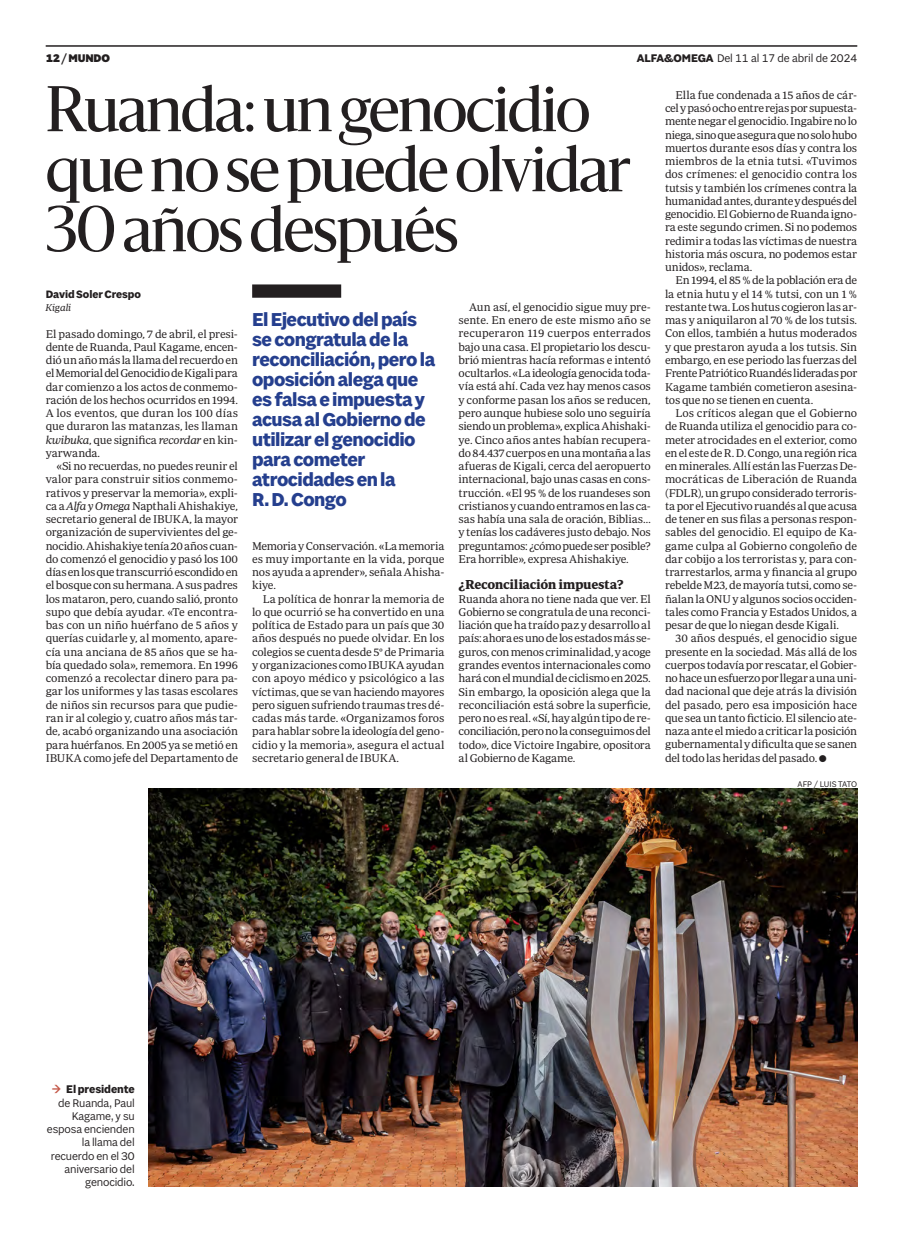
<style>
.page{position:relative;width:903px;height:1234px;background:#fff}
.page>*{position:absolute;margin:0;border:0;box-sizing:border-box;transform-origin:0 0}
.Titulo_C48{font:60px/60px "Sanomat";letter-spacing:-.025em;color:#231f20}
.Entradilla_C16_azul{font:700 20px/20px "Sole Sans";letter-spacing:-.025em;color:#253f8e}
.Ladillo_texto_gral{font:700 13.25px "Periodico Text";letter-spacing:-.025em;color:#231f20}
.Pie_de_foto{font:11.88px/13.2px "Sole Sans";letter-spacing:-.015em;color:#231f20;text-align:right}
.Foliacion{font:11.88px "Sole Sans";letter-spacing:-.005em;color:#231f20}
.Foliacion-2{font:900 11.88px "Sole Sans";letter-spacing:-.01em;color:#231f20}
.Texto_GENERAL_2_parrafo{font:11.5px/13.2px "Periodico Text Lg";letter-spacing:-.015em;color:#231f20;text-align:justify}
.Texto_GENERAL_1_parrafo{font:11.5px/13.2px "Periodico Text Lg";letter-spacing:-.01em;color:#231f20;text-align:justify}
.Firma_propia_nombre{font:700 11.5px "Sole Sans";letter-spacing:-.005em;color:#231f20}
.Firma_propia_nombre-2{font:italic 300 10px "Periodico Text";letter-spacing:-.015em;color:#231f20}
.Firma_foto{font:8.75px "Sole Sans";letter-spacing:-.01em;color:#231f20}
.s1{font-weight:700}
.s2{font-family:"Periodico Text";font-weight:300;font-style:italic}
.s3{color:#c45848}
</style>
<div class="page">
<hr style="left:46px;top:46px;width:811px;height:1px;background:#231f20">
<div style="left:252px;top:284px;width:89px;height:14px;background:#231f20"></div>
<img style="left:149px;top:788px;width:708px;height:397px">
<p class="Foliacion-2" style="left:46px;top:51px;width:66px">12 / MUNDO</p>
<p class="Foliacion" style="left:637px;top:51px;width:222px"><span class="s1">ALFA&amp;OMEGA</span> Del 11 al 17 de abril de 2024</p>
<p class="Titulo_C48" style="left:46px;top:75px;width:587px">Ruanda: un genocidio que no se puede olvidar<br>30 años después</p>
<p class="Firma_propia_nombre" style="left:46px;top:287px;width:97px">David Soler Crespo</p>
<p class="Firma_propia_nombre-2" style="left:46px;top:301px;width:27px">Kigali</p>
<p class="Texto_GENERAL_1_parrafo" style="left:46px;top:326px;width:194px">El pasado domingo, 7 de abril, el presi&shy;dente de Ruanda, Paul Kagame, encen&shy;dió un año más la llama del recuerdo en el Memorial del Genocidio de Kigali para dar comienzo a los actos de conmemo&shy;ración de los hechos ocurridos en 1994.<br>A los eventos, que duran los 100 días que duraron las matanzas, les llaman <span class="s2">kwibuka</span>, que significa <span class="s2">recordar</span> en kin&shy;yarwanda.</p>
<p class="Texto_GENERAL_2_parrafo" style="left:46px;top:459px;width:194px;text-indent:11px">«Si no recuerdas, no puedes reunir el valor para construir sitios conmemo&shy;rativos y preservar la memoria», expli&shy;ca a <span class="s2">Alfa y Omega</span> Napthali Ahishakiye, secretario general de IBUKA, la mayor organización de supervivientes del ge&shy;nocidio. Ahishakiye tenía 20 años cuan&shy;do comenzó el genocidio y pasó los 100 días en los que transcurrió escondido en el bosque con su hermana. A sus padres los mataron, pero, cuando salió, pronto supo que debía ayudar. «Te encontra&shy;bas con un niño huérfano de 5 años y querías cuidarle y, al momento, apare&shy;cía una anciana de 85 años que se ha&shy;bía quedado sola», rememora. En 1996 comenzó a recolectar dinero para pa&shy;gar los uniformes y las tasas escolares de niños sin recursos para que pudie&shy;ran ir al colegio y, cuatro años más tar&shy;de, acabó organizando una asociación para huérfanos. En 2005 ya se metió en IBUKA como jefe del Departamento de</p>
<p class="Texto_GENERAL_2_parrafo" style="left:665px;top:88px;width:194px;text-indent:11px">Ella fue condenada a 15 años de cár&shy;cel y pasó ocho entre rejas por supuesta&shy;mente negar el genocidio. Ingabire no lo niega, sino que asegura que no solo hubo muertos durante esos días y contra los miembros de la etnia tutsi. «Tuvimos dos crímenes: el genocidio contra los tutsis y también los crímenes contra la humanidad antes, durante y después del genocidio. El Gobierno de Ruanda igno&shy;ra este segundo crimen. Si no podemos redimir a todas las víctimas de nuestra historia más oscura, no podemos estar unidos», reclama.</p>
<p class="Texto_GENERAL_2_parrafo" style="left:665px;top:273px;width:194px;text-indent:11px">En 1994, el 85 % de la población era de la etnia hutu y el 14 % tutsi, con un 1 % restante twa. Los hutus cogieron las ar&shy;mas y aniquilaron al 70 % de los tutsis.<br>Con ellos, también a hutus moderados y que prestaron ayuda a los tutsis. Sin embargo, en ese periodo las fuerzas del Frente Patriótico Ruandés lideradas por Kagame también cometieron asesina&shy;tos que no se tienen en cuenta.</p>
<p class="Texto_GENERAL_2_parrafo" style="left:665px;top:406px;width:194px;text-indent:11px">Los críticos alegan que el Gobierno de Ruanda utiliza el genocidio para co&shy;meter atrocidades en el exterior, como en el este de R. D. Congo, una región rica en minerales. Allí están las Fuerzas De&shy;mocráticas de Liberación de Ruanda (FDLR), un grupo considerado terroris&shy;ta por el Ejecutivo ruandés al que acusa de tener en sus filas a personas respon&shy;sables del genocidio. El equipo de Ka&shy;game culpa al Gobierno congoleño de dar cobijo a los terroristas y, para con&shy;trarrestarlos, arma y financia al grupo rebelde M23, de mayoría tutsi, como se&shy;ñalan la ONU y algunos socios occiden&shy;tales como Francia y Estados Unidos, a pesar de que lo niegan desde Kigali.</p>
<p class="Texto_GENERAL_2_parrafo" style="left:665px;top:631px;width:194px;text-indent:11px">30 años después, el genocidio sigue presente en la sociedad. Más allá de los cuerpos todavía por rescatar, el Gobier&shy;no hace un esfuerzo por llegar a una uni&shy;dad nacional que deje atrás la división del pasado, pero esa imposición hace que sea un tanto ficticio. El silencio ate&shy;naza ante el miedo a criticar la posición gubernamental y dificulta que se sanen del todo las heridas del pasado.</p>
<p class="Texto_GENERAL_2_parrafo" style="left:459px;top:300px;width:194px;text-indent:11px">Aun así, el genocidio sigue muy pre&shy;sente. En enero de este mismo año se recuperaron 119 cuerpos enterrados bajo una casa. El propietario los descu&shy;brió mientras hacía reformas e intentó ocultarlos. «La ideología genocida toda&shy;vía está ahí. Cada vez hay menos casos y conforme pasan los años se reducen, pero aunque hubiese solo uno seguiría siendo un problema», explica Ahishaki&shy;ye. Cinco años antes habían recupera&shy;do 84.437 cuerpos en una montaña a las afueras de Kigali, cerca del aeropuerto internacional, bajo unas casas en cons&shy;trucción. «El 95 % de los ruandeses son cristianos y cuando entramos en las ca&shy;sas había una sala de oración, Biblias… y tenías los cadáveres justo debajo. Nos preguntamos: ¿cómo puede ser posible?<br>Era horrible», expresa Ahishakiye.</p>
<p class="Ladillo_texto_gral" style="left:459px;top:576px;width:167px">¿Reconciliación impuesta?</p>
<p class="Texto_GENERAL_1_parrafo" style="left:459px;top:591px;width:194px">Ruanda ahora no tiene nada que ver. El Gobierno se congratula de una reconci&shy;liación que ha traído paz y desarrollo al país: ahora es uno de los estados más se&shy;guros, con menos criminalidad, y acoge grandes eventos internacionales como hará con el mundial de ciclismo en 2025.<br>Sin embargo, la oposición alega que la reconciliación está sobre la superficie, pero no es real. «Sí, hay algún tipo de re&shy;conciliación, pero no la conseguimos del todo», dice Victoire Ingabire, opositora al Gobierno de Kagame.</p>
<p class="Entradilla_C16_azul" style="left:252px;top:310px;width:185px">El Ejecutivo del país se congratula de la reconciliación, pero la oposición alega que es falsa e impuesta y acusa al Gobierno de utilizar el genocidio para cometer atrocidades en la</p>
<p class="Entradilla_C16_azul" style="left:252px;top:490px;width:96px">R. D. Congo</p>
<p class="Texto_GENERAL_2_parrafo" style="left:252px;top:538px;width:194px">Memoria y Conservación. «La memoria es muy importante en la vida, porque nos ayuda a aprender», señala Ahisha&shy;kiye.</p>
<p class="Texto_GENERAL_2_parrafo" style="left:252px;top:591px;width:194px;text-indent:11px">La política de honrar la memoria de lo que ocurrió se ha convertido en una política de Estado para un país que 30 años después no puede olvidar. En los colegios se cuenta desde 5º de Primaria y organizaciones como IBUKA ayudan con apoyo médico y psicológico a las víctimas, que se van haciendo mayores pero siguen sufriendo traumas tres dé&shy;cadas más tarde. «Organizamos foros para hablar sobre la ideología del geno&shy;cidio y la memoria», asegura el actual secretario general de IBUKA.</p>
<p class="Pie_de_foto" style="left:47px;top:1082px;width:89px"><span class="s3">✓</span> <span class="s1">El presidente </span>de Ruanda, Paul<br>Kagame, y su esposa encienden la llama del recuerdo en el 30 aniversario del genocidio.</p>
<p class="Firma_foto" style="left:797px;top:778px;width:61px">AFP / LUIS TATO</p>
</div>
